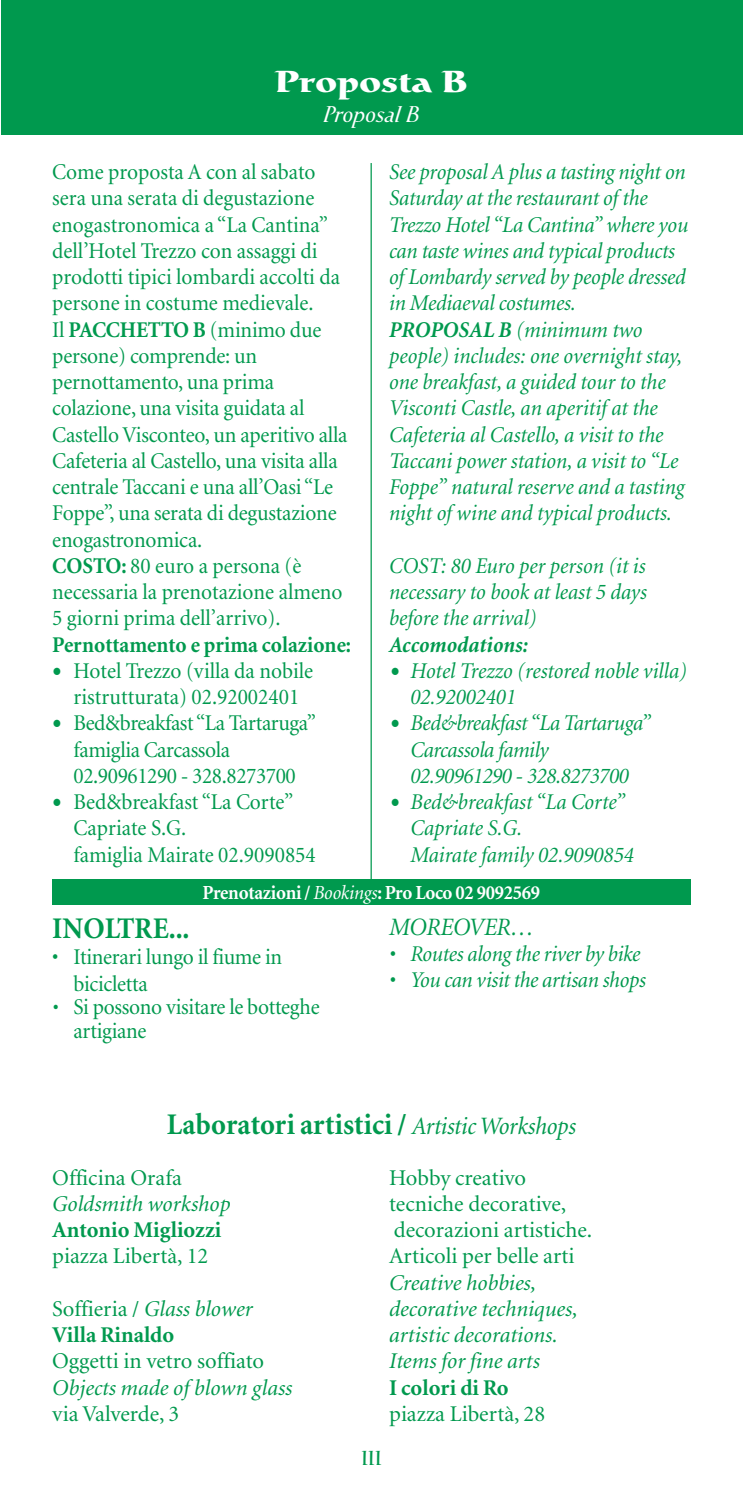
<style>
.page{position:relative;width:743px;height:1488px;background:#fff}
.page>*{position:absolute;margin:0;border:0;box-sizing:border-box;transform-origin:0 0}
.t1{font:700 30px "Minion";color:#00994e;scale:.95 1}
.t2{font:700 30px "Catull";letter-spacing:.01em;color:#fff;scale:1.15 1}
.t3{font:italic 25px "Minion";letter-spacing:-.015em;color:#00994e;scale:.95 1}
.t4{font:22.5px/26.2px "Minion";letter-spacing:-.005em;color:#00994e;scale:.95 1}
.t5{font:italic 22.5px/26.2px "Minion";color:#00994e;scale:.95 1}
.t6{font:22.5px/26.2px "Minion";letter-spacing:-.005em;color:#00994e}
.t7{font:italic 22.5px/26.2px "Minion";color:#00994e}
.t8{font:italic 22.5px/26.2px "Minion";letter-spacing:-.02em;color:#00994e;scale:.95 1}
.t9{font:700 22.5px/26.2px "Minion";color:#00994e}
.t10{font:700 22.5px "Minion";color:#00994e;scale:.95 1}
.t11{font:italic 700 22.5px "Minion";color:#00994e;scale:.95 1}
.t12{font:italic 22.5px "Catull";letter-spacing:.015em;color:#fff;scale:.95 1}
.t13{font:700 20px "Minion";letter-spacing:-.015em;color:#fff;scale:.95 1}
.t14{font:20px "Catull";color:#00994e}
.s1{font-weight:700}
.s2{font-size:35px}
.s3{font-weight:400;font-style:italic}
.s4{font-style:italic;font-size:21.25px}
.s5{font-weight:400;font-style:italic;font-size:25px}
.s6{font-weight:400}
</style>
<div class="page">
<hr style="left:370px;top:163px;width:2px;height:724px;background:#00994e">
<div style="left:1px;top:0;width:741px;height:135px;background:#00994e"></div>
<div style="left:52px;top:879px;width:638px;height:26px;background:#00994e"></div>
<h1 class="t2" style="left:275px;top:71px;width:169px">Proposta B</h1>
<p class="t12" style="left:323px;top:106px;width:103px">Proposal B</p>
<p class="t4" style="left:52px;top:161px;width:312px">Come proposta A con al sabato sera una serata di degustazione enogastronomica a “La Cantina” dell’Hotel Trezzo con assaggi di prodotti tipici lombardi accolti da persone in costume medievale.<br>Il <span class="s1">PACCHETTO B</span> (minimo due persone) comprende: un pernottamento, una prima colazione, una visita guidata al<br>Castello Visconteo, un aperitivo alla<br>Cafeteria al Castello, una visita alla centrale Taccani e una all’Oasi “Le<br>Foppe”, una serata di degustazione enogastronomica.<br><span class="s1">COSTO:</span> 80 euro a persona (è necessaria la prenotazione almeno<br>5 giorni prima dell’arrivo).</p>
<p class="t10" style="left:52px;top:636px;width:316px">Pernottamento e prima colazione:</p>
<p class="t4" style="left:52px;top:659px;width:276px;text-align:center"><span class="s2">•</span> Hotel Trezzo (villa da nobile ristrutturata) 02.92002401</p>
<p class="t4" style="left:74px;top:712px;width:257px;text-indent:-21px"><span class="s2">•</span> Bed&amp;breakfast “La Tartaruga” famiglia Carcassola<br>02.90961290 - 328.8273700</p>
<p class="t4" style="left:74px;top:791px;width:256px;text-indent:-21px"><span class="s2">•</span> Bed&amp;breakfast “La Corte”<br>Capriate S.G.<br>famiglia Mairate 02.9090854</p>
<p class="t5" style="left:389px;top:161px;width:316px">See proposal A plus a tasting night on Saturday at the restaurant of the Trezzo Hotel “La Cantina” where you can taste wines and typical products of Lombardy served by people dressed in Mediaeval costumes.<br><span class="s1">PROPOSAL B</span> (minimum two people) includes: one overnight stay, one breakfast, a guided tour to the Visconti Castle, an aperitif at the Cafeteria al Castello, a visit to the Taccani power station, a visit to “Le Foppe” natural reserve and a tasting night of wine and typical products.</p>
<p class="t5" style="left:389px;top:554px;width:273px;text-align:justify">COST: 80 Euro per person (it is necessary to book at least 5 days before the arrival)</p>
<p class="t11" style="left:389px;top:636px;width:148px">Accomodations:</p>
<p class="t5" style="left:410px;top:659px;width:293px;text-indent:-21px"><span class="s2">•</span> Hotel Trezzo (restored noble villa)<br>02.92002401</p>
<p class="t8" style="left:410px;top:712px;width:255px;text-indent:-21px"><span class="s2">•</span> Bed&amp;breakfast “La Tartaruga”<br>Carcassola family<br>02.90961290 - 328.8273700</p>
<p class="t5" style="left:410px;top:791px;width:236px;text-indent:-21px"><span class="s2">•</span> Bed&amp;breakfast “La Corte”<br>Capriate S.G.<br>Mairate family 02.9090854</p>
<p class="t13" style="left:202px;top:885px;width:357px">Prenotazioni / <span class="s3">Bookings</span>: Pro Loco 02 9092569</p>
<h1 class="t1" style="left:52px;top:916px;width:146px">INOLTRE...</h1>
<p class="t4" style="left:74px;top:946px;width:221px;text-indent:-21px">• Itinerari lungo il fiume in bicicletta</p>
<p class="t4" style="left:74px;top:997px;width:260px;line-height:23.8px;text-indent:-21px"><span class="s4">•</span> Si possono visitare le botteghe artigiane</p>
<p class="t3" style="left:389px;top:916px;width:154px">MOREOVER…</p>
<p class="t5" style="left:389px;top:942px;width:266px">• Routes along the river by bike</p>
<p class="t5" style="left:389px;top:968px;width:272px">• You can visit the artisan shops</p>
<h1 class="t1" style="left:167px;top:1112px;width:432px">Laboratori artistici / <span class="s5">Artistic Workshops</span></h1>
<p class="t6" style="left:52px;top:1166px;width:131px">Officina Orafa</p>
<p class="t7" style="left:52px;top:1192px;width:180px">Goldsmith workshop</p>
<p class="t9" style="left:52px;top:1218px;width:171px">Antonio Migliozzi</p>
<p class="t6" style="left:52px;top:1244px;width:157px">piazza Libertà, 12</p>
<p class="t9" style="left:52px;top:1297px;width:202px"><span class="s6">Soffieria /</span> <span class="s3">Glass blower<br></span>Villa Rinaldo</p>
<p class="t6" style="left:52px;top:1349px;width:213px">Oggetti in vetro soffiato</p>
<p class="t7" style="left:52px;top:1376px;width:242px">Objects made of blown glass</p>
<p class="t6" style="left:52px;top:1402px;width:129px">via Valverde, 3</p>
<p class="t6" style="left:389px;top:1166px;width:205px">Hobby creativo tecniche decorative, decorazioni artistiche.<br>Articoli per belle arti</p>
<p class="t7" style="left:389px;top:1271px;width:190px">Creative hobbies, decorative techniques, artistic decorations.<br>Items for fine arts</p>
<p class="t9" style="left:389px;top:1376px;width:121px">I colori di Ro</p>
<p class="t6" style="left:389px;top:1402px;width:157px">piazza Libertà, 28</p>
<p class="t14" style="left:361px;top:1451px;width:21px">III</p>
</div>
